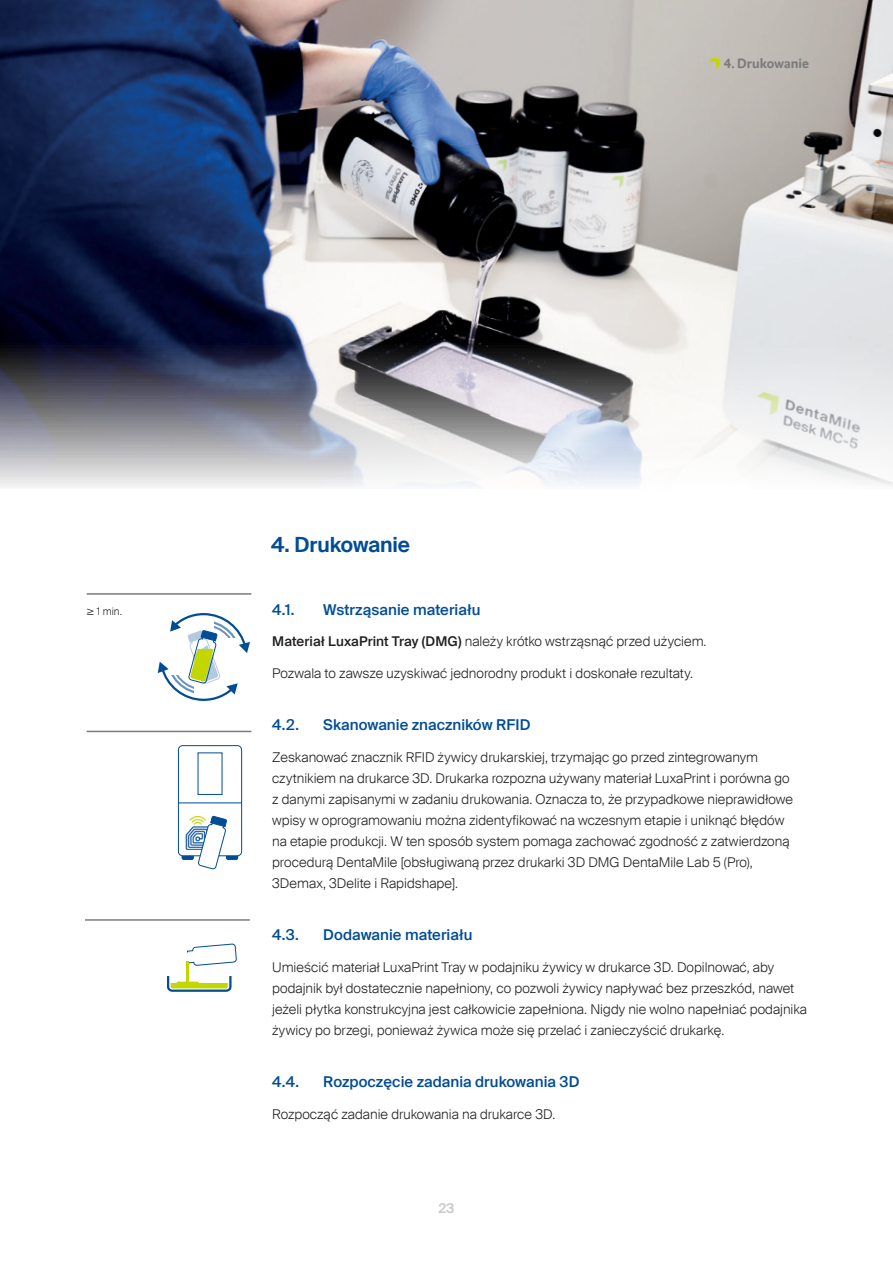
<style>
.page{position:relative;width:893px;height:1263px;background:#fff}
.page>*{position:absolute;margin:0;border:0;box-sizing:border-box;transform-origin:0 0}
.t1{font:600 21px "Suisse Intl";letter-spacing:-.005em;color:#004d95}
.t2{font:500 15px "Suisse Intl";letter-spacing:.005em;color:#004d95}
.t3{font:300 13.5px/21px "Suisse Intl";letter-spacing:.005em;color:#231f20}
.t4{font:700 13.5px "DTL Caspari Global";color:#7c7b7b}
.t5{font:600 13.5px "Suisse Intl";color:#cacaca}
.t6{font:300 10.5px "Suisse Intl";color:#231f20}
.s1{color:#c4d600}
.s2{font-size:12px}
.s3{font-weight:500}
</style>
<div class="page">
<img style="left:0;top:0;width:893px;height:487px">
<hr style="left:87px;top:593px;width:164px;height:2px;background:#7c7b7b">
<svg style="left:158px;top:613px;width:92px;height:88px"></svg>
<hr style="left:87px;top:731px;width:164px;height:1px;background:#7c7b7b">
<div style="left:182px;top:853px;width:12px;height:7px;background:#004d95;border-radius:2px"></div>
<div style="left:226px;top:853px;width:12px;height:7px;background:#004d95;border-radius:2px"></div>
<div style="left:178px;top:746px;width:64px;height:110px;background:#fff;border-radius:4px"></div>
<div style="left:178px;top:745px;width:64px;height:111px;border:1px solid #004d95;border-radius:4px"></div>
<img style="left:185px;top:826px;width:12px;height:24px">
<img style="left:189px;top:816px;width:8px;height:9px">
<svg style="left:197px;top:816px;width:30px;height:54px"></svg>
<hr style="left:178px;top:802px;width:64px;height:1px;background:#004d95">
<svg style="left:167px;top:976px;width:65px;height:16px"></svg>
<svg style="left:187px;top:943px;width:50px;height:22px"></svg>
<div style="left:176px;top:981px;width:24px;height:7px;background:#c4d600;border-radius:3px"></div>
<hr style="left:186px;top:961px;width:3px;height:23px;background:#c4d600">
<hr style="left:85px;top:919px;width:165px;height:2px;background:#7c7b7b">
<p class="t4" style="left:708px;top:55px;width:102px"><span class="s1">•</span> 4. Drukowanie</p>
<p class="t6" style="left:87px;top:605px;width:37px"><span class="s2">≥</span> 1 min.</p>
<h1 class="t1" style="left:271px;top:532px;width:141px">4. Drukowanie</h1>
<p class="t2" style="left:272px;top:601px;width:24px">4.1.</p>
<p class="t2" style="left:323px;top:601px;width:159px">Wstrząsanie materiału</p>
<p class="t3" style="left:272px;top:631px;width:436px"><span class="s3">Materiał LuxaPrint Tray (DMG)</span> należy krótko wstrząsnąć przed użyciem.</p>
<p class="t3" style="left:272px;top:662px;width:422px">Pozwala to zawsze uzyskiwać jednorodny produkt i doskonałe rezultaty.</p>
<p class="t2" style="left:272px;top:716px;width:28px">4.2.</p>
<p class="t2" style="left:323px;top:716px;width:209px">Skanowanie znaczników RFID</p>
<p class="t3" style="left:272px;top:746px;width:522px">Zeskanować znacznik RFID żywicy drukarskiej, trzymając go przed zintegrowanym czytnikiem na drukarce 3D. Drukarka rozpozna używany materiał LuxaPrint i porówna go z danymi zapisanymi w zadaniu drukowania. Oznacza to, że przypadkowe nieprawidłowe wpisy w oprogramowaniu można zidentyfikować na wczesnym etapie i uniknąć błędów na etapie produkcji. W ten sposób system pomaga zachować zgodność z zatwierdzoną procedurą DentaMile [obsługiwaną przez drukarki 3D DMG DentaMile Lab 5 (Pro), 3Demax, 3Delite i Rapidshape].</p>
<p class="t2" style="left:272px;top:926px;width:28px">4.3.</p>
<p class="t2" style="left:323px;top:926px;width:151px">Dodawanie materiału</p>
<p class="t3" style="left:272px;top:956px;width:536px">Umieścić materiał LuxaPrint Tray w podajniku żywicy w drukarce 3D. Dopilnować, aby podajnik był dostatecznie napełniony, co pozwoli żywicy napływać bez przeszkód, nawet jeżeli płytka konstrukcyjna jest całkowicie zapełniona. Nigdy nie wolno napełniać podajnika żywicy po brzegi, ponieważ żywica może się przelać i zanieczyścić drukarkę.</p>
<p class="t2" style="left:272px;top:1073px;width:28px">4.4.</p>
<p class="t2" style="left:323px;top:1073px;width:258px">Rozpoczęcie zadania drukowania 3D</p>
<p class="t3" style="left:272px;top:1103px;width:285px">Rozpocząć zadanie drukowania na drukarce 3D.</p>
<p class="t5" style="left:438px;top:1200px;width:18px">23</p>
</div>
